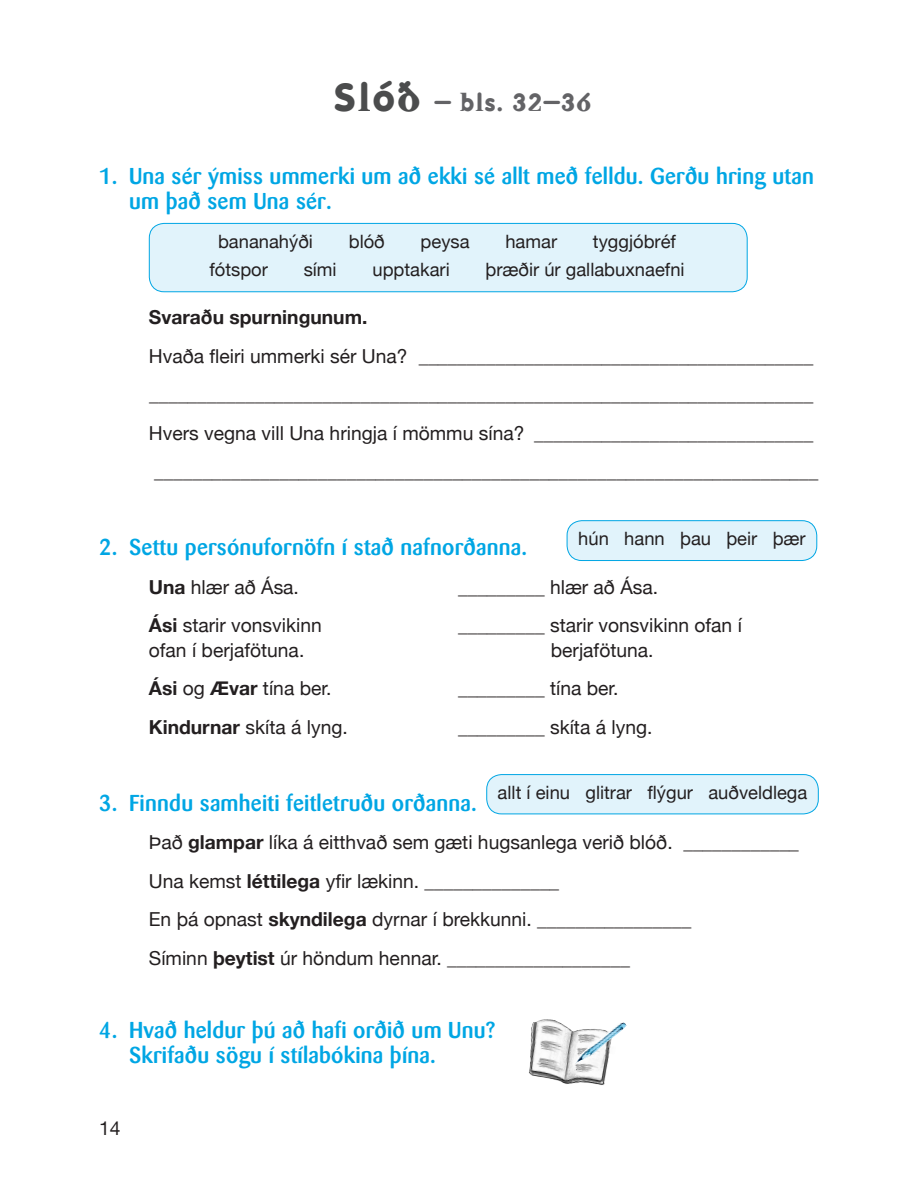
<style>
.page{position:relative;width:918px;height:1191px;background:#fff}
.page>*{position:absolute;margin:0;border:0;box-sizing:border-box;transform-origin:0 0}
.t1{font:700 24.5px "Dead History";letter-spacing:.04em;color:#636366}
.t2{font:500 22.75px/24.5px "Barmeno";letter-spacing:.01em;color:#00a6e4}
.t3{font:19.25px/38.5px "Helvetica Neue";color:#231f20}
.t4{font:700 19.25px "Helvetica Neue";color:#231f20}
.t5{font:18.38px "Helvetica Neue";color:#231f20}
.s1{font-size:38.5px;color:#4b4c4d}
.s2{font-weight:700}
</style>
<div class="page">
<div style="left:149px;top:223px;width:598px;height:69px;background:#e1f3fb;border-radius:15px"></div>
<div style="left:149px;top:223px;width:598px;height:69px;border:1px solid #00a6e4;border-radius:15px"></div>
<div style="left:567px;top:520px;width:250px;height:40px;background:#e1f3fb;border-radius:15px"></div>
<div style="left:566px;top:520px;width:251px;height:41px;border:1px solid #00a6e4;border-radius:15px"></div>
<div style="left:487px;top:774px;width:331px;height:40px;background:#e1f3fb;border-radius:15px"></div>
<div style="left:486px;top:774px;width:333px;height:40px;border:1px solid #00a6e4;border-radius:15px"></div>
<img style="left:530px;top:1019px;width:17px;height:34px">
<img style="left:574px;top:1022px;width:52px;height:42px">
<p class="t1" style="left:334px;top:85px;width:259px"><span class="s1">Slóð</span> – bls. 32–36</p>
<p class="t2" style="left:129px;top:164px;width:686px;text-indent:-30px">1. Una sér ýmiss ummerki um að ekki sé allt með felldu. Gerðu hring utan um það sem Una sér.</p>
<p class="t5" style="left:218px;top:231px;width:96px">bananahýði</p>
<p class="t5" style="left:349px;top:231px;width:38px">blóð</p>
<p class="t5" style="left:421px;top:231px;width:51px">peysa</p>
<p class="t5" style="left:505px;top:231px;width:53px">hamar</p>
<p class="t5" style="left:593px;top:231px;width:85px">tyggjóbréf</p>
<p class="t5" style="left:209px;top:259px;width:60px">fótspor</p>
<p class="t5" style="left:304px;top:259px;width:35px">sími</p>
<p class="t5" style="left:372px;top:259px;width:79px">upptakari</p>
<p class="t5" style="left:485px;top:259px;width:201px">þræðir úr gallabuxnaefni</p>
<p class="t4" style="left:149px;top:305px;width:220px">Svaraðu spurningunum.</p>
<p class="t3" style="left:149px;top:336px;width:671px">Hvaða fleiri ummerki sér Una? _________________________________________ _____________________________________________________________________ Hvers vegna vill Una hringja í mömmu sína? _____________________________ _____________________________________________________________________</p>
<p class="t2" style="left:99px;top:535px;width:429px">2. Settu persónufornöfn í stað nafnorðanna.</p>
<p class="t5" style="left:578px;top:528px;width:229px">hún hann þau þeir þær</p>
<p class="t3" style="left:149px;top:567px;width:152px"><span class="s2">Una</span> hlær að Ása.</p>
<p class="t3" style="left:458px;top:567px;width:201px">_________ hlær að Ása.</p>
<p class="t3" style="left:149px;top:606px;width:174px"><span class="s2">Ási</span> starir vonsvikinn</p>
<p class="t3" style="left:458px;top:606px;width:285px">_________ starir vonsvikinn ofan í</p>
<p class="t3" style="left:149px;top:630px;width:157px">ofan í berjafötuna.</p>
<p class="t3" style="left:551px;top:630px;width:104px">berjafötuna.</p>
<p class="t3" style="left:149px;top:669px;width:184px"><span class="s2">Ási</span> og <span class="s2">Ævar</span> tína ber.</p>
<p class="t3" style="left:458px;top:669px;width:162px">_________ tína ber.</p>
<p class="t3" style="left:149px;top:707px;width:200px"><span class="s2">Kindurnar</span> skíta á lyng.</p>
<p class="t3" style="left:458px;top:707px;width:196px">_________ skíta á lyng.</p>
<p class="t5" style="left:497px;top:782px;width:311px">allt í einu glitrar flýgur auðveldlega</p>
<p class="t2" style="left:99px;top:791px;width:379px">3. Finndu samheiti feitletruðu orðanna.</p>
<p class="t3" style="left:149px;top:823px;width:651px">Það <span class="s2">glampar</span> líka á eitthvað sem gæti hugsanlega verið blóð. ____________ Una kemst <span class="s2">léttilega</span> yfir lækinn. ______________<br>En þá opnast <span class="s2">skyndilega</span> dyrnar í brekkunni. ________________<br>Síminn <span class="s2">þeytist</span> úr höndum hennar. ___________________</p>
<p class="t2" style="left:129px;top:1018px;width:368px;text-indent:-30px">4. Hvað heldur þú að hafi orðið um Unu?<br>Skrifaðu sögu í stílabókina þína.</p>
<p class="t3" style="left:99px;top:1108px;width:23px">14</p>
</div>
